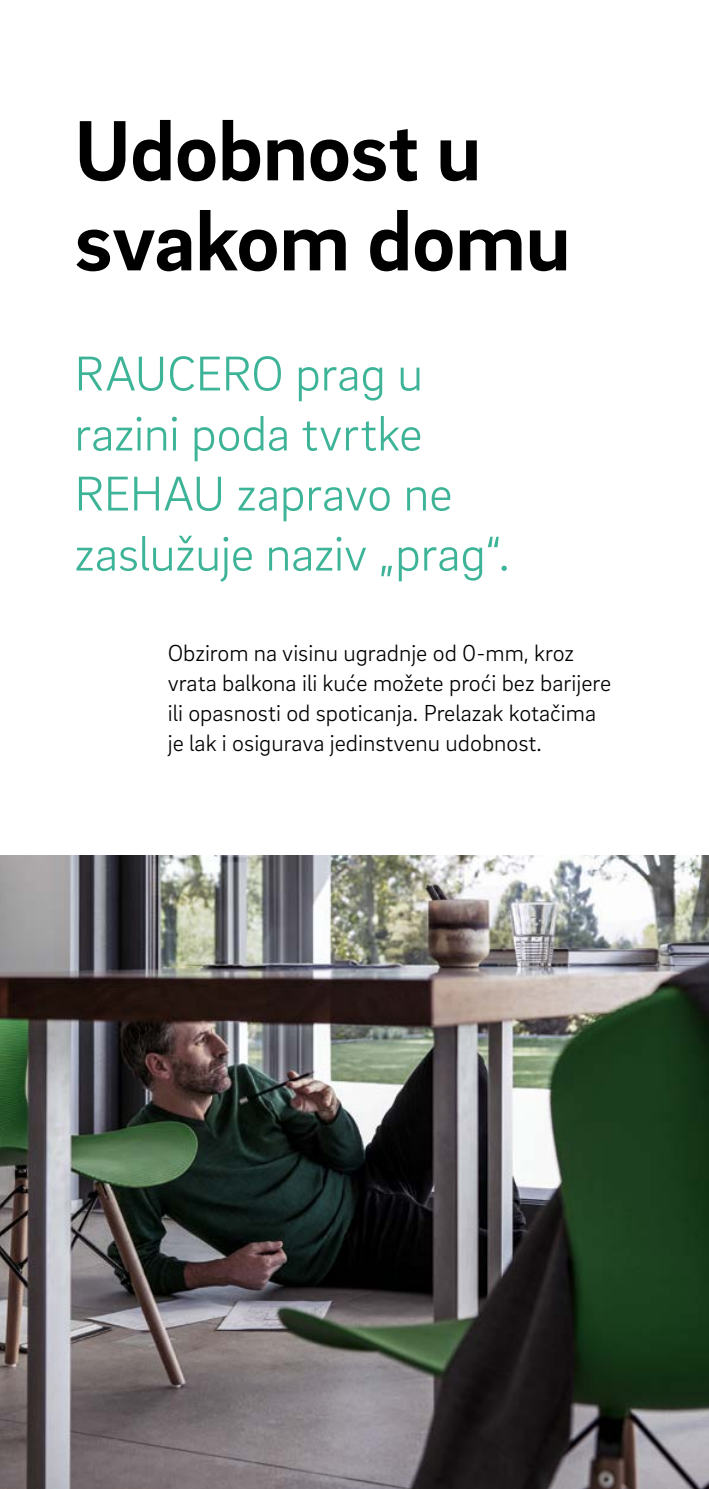
<style>
.page{position:relative;width:709px;height:1489px;background:#fff}
.page>*{position:absolute;margin:0;border:0;box-sizing:border-box;transform-origin:0 0}
._10__Highlighter_-_3{font:700 87.5px/90px "Brix Sans";letter-spacing:-.005em;color:#000}
._11__Highlighter_-_2{font:300 50px/60px "Brix Sans";letter-spacing:-.005em;color:#3db497}
._16__Body_text_-_9_5{font:300 23.75px/30px "Brix Sans";color:#000}
</style>
<div class="page">
<img style="left:0;top:855px;width:709px;height:633px">
<p class="_10__Highlighter_-_3" style="left:74px;top:102px;width:498px">Udobnost u svakom domu</p>
<p class="_11__Highlighter_-_2" style="left:74px;top:341px;width:437px">RAUCERO prag u razini poda tvrtke<br>REHAU zapravo ne zaslužuje naziv „prag“.</p>
<p class="_16__Body_text_-_9_5" style="left:168px;top:636px;width:445px">Obzirom na visinu ugradnje od 0-mm, kroz vrata balkona ili kuće možete proći bez barijere ili opasnosti od spoticanja. Prelazak kotačima je lak i osigurava jedinstvenu udobnost.</p>
</div>
